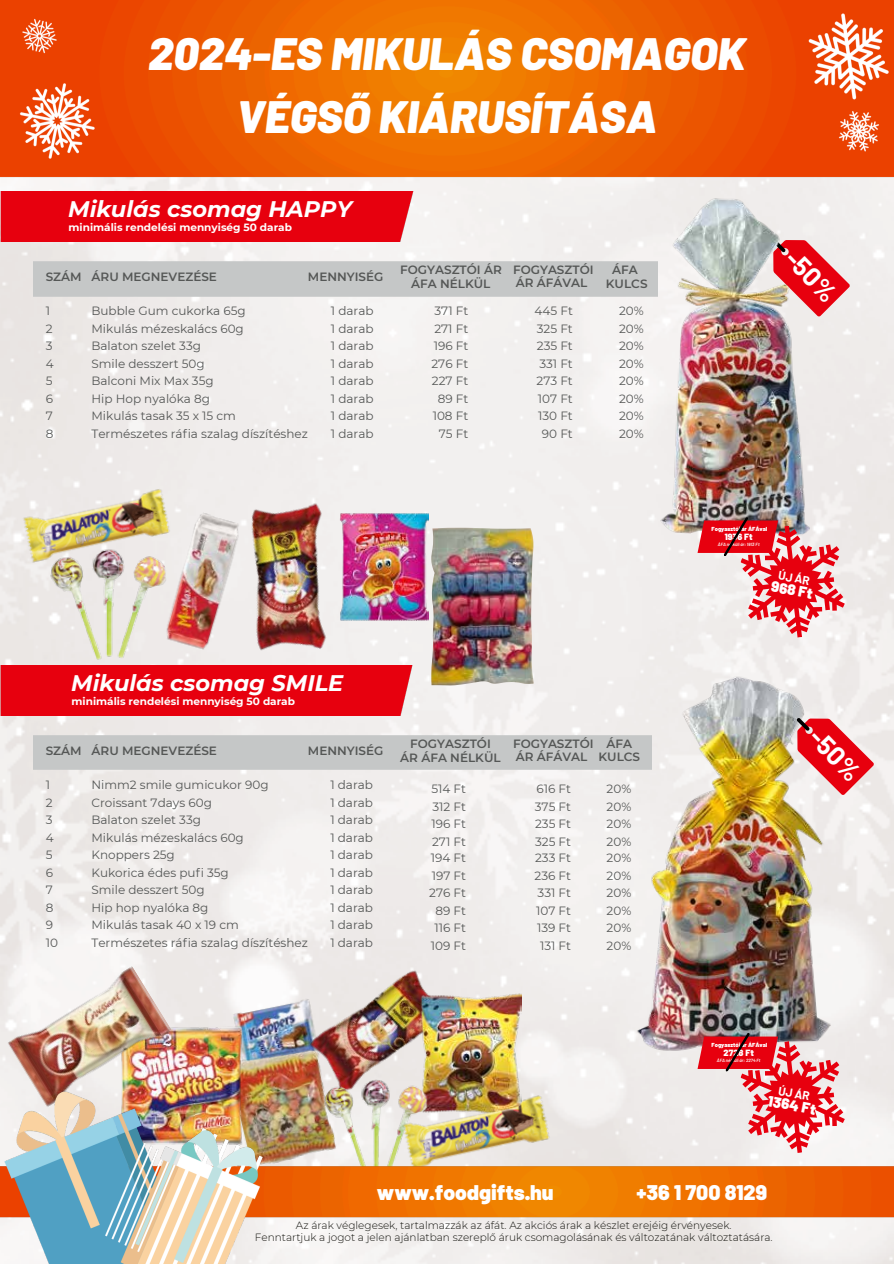
<style>
.page{position:relative;width:894px;height:1264px;background:#fff}
.page>*{position:absolute;margin:0;border:0;box-sizing:border-box;transform-origin:0 0}
.t1{font:italic 900 45.3px/63px "Barlow";color:#fff;text-align:center}
.t2{font:700 25.95px "Barlow";color:#fff}
.t3{font:italic 700 22.5px "Montserrat";color:#fff}
.t4{font:900 21.15px "Barlow";color:#fff}
.t5{font:900 15px "Barlow";color:#fff}
.t6{font:12px/18px "Montserrat";color:#555756}
.t7{font:600 12px/13.5px "Montserrat";color:#555756;text-align:center}
.t8{font:700 11.7px "Barlow";color:#fff}
.t9{font:300 10.5px/12.3px "Montserrat";color:#12120d;text-align:center}
.t10{font:700 10.5px "Montserrat";color:#fff}
.t11{font:900 9px "Barlow";color:#fff}
.t12{font:900 5.85px "Barlow";color:#fff}
.t13{font:italic 600 4.5px "Barlow";color:#fff}
</style>
<div class="page">
<img style="left:0;top:179px;width:893px;height:903px">
<div style="left:0;top:191px;width:413px;height:50px;background:#e7000e"></div>
<div style="left:0;top:665px;width:412px;height:50px;background:#e7000e"></div>
<div style="left:34px;top:261px;width:564px;height:35px;background:#c5c7c7"></div>
<div style="left:34px;top:735px;width:552px;height:34px;background:#c5c7c7"></div>
<img style="left:598px;top:191px;width:266px;height:356px">
<img style="left:586px;top:665px;width:291px;height:402px">
<img style="left:208px;top:482px;width:166px;height:190px">
<img style="left:203px;top:505px;width:49px;height:153px">
<img style="left:339px;top:512px;width:89px;height:110px">
<img style="left:431px;top:527px;width:103px;height:158px">
<img style="left:11px;top:505px;width:192px;height:192px">
<img style="left:226px;top:981px;width:70px;height:35px">
<img style="left:181px;top:1016px;width:115px;height:66px">
<img style="left:296px;top:942px;width:170px;height:97px">
<img style="left:413px;top:975px;width:108px;height:61px">
<img style="left:181px;top:1021px;width:64px;height:61px">
<img style="left:0;top:950px;width:181px;height:132px">
<img style="left:288px;top:1039px;width:94px;height:43px">
<img style="left:2px;top:430px;width:190px;height:190px">
<img style="left:382px;top:1036px;width:190px;height:46px">
<img style="left:0;top:1082px;width:893px;height:181px">
<svg style="left:796px;top:717px;width:77px;height:78px"></svg>
<img style="left:0;top:0;width:893px;height:179px">
<svg style="left:697px;top:517px;width:151px;height:126px"></svg>
<svg style="left:697px;top:1032px;width:151px;height:126px;background:#e68e93"></svg>
<p class="t1" style="left:148px;top:20px;width:598px">2024-ES MIKULÁS CSOMAGOK<br>VÉGSŐ KIÁRUSÍTÁSA</p>
<p class="t3" style="left:68px;top:195px;width:285px">Mikulás csomag HAPPY</p>
<p class="t10" style="left:68px;top:221px;width:225px">minimális rendelési mennyiség 50 darab</p>
<h4 class="t7" style="left:46px;top:270px;width:173px">SZÁM ÁRU MEGNEVEZÉSE</h4>
<p class="t7" style="left:308px;top:270px;width:77px">MENNYISÉG</p>
<p class="t6" style="left:46px;top:302px;width:8px">1<br>2</p>
<p class="t6" style="left:46px;top:337px;width:9px">3<br>4</p>
<p class="t6" style="left:46px;top:372px;width:9px">5<br>6</p>
<p class="t6" style="left:46px;top:406px;width:9px">7<br>8</p>
<p class="t6" style="left:91px;top:302px;width:156px">Bubble Gum cukorka 65g<br>Mikulás mézeskalács 60g</p>
<p class="t6" style="left:91px;top:337px;width:115px">Balaton szelet 33g<br>Smile desszert 50g</p>
<p class="t6" style="left:91px;top:372px;width:124px">Balconi Mix Max 35g<br>Hip Hop nyalóka 8g</p>
<p class="t6" style="left:91px;top:406px;width:218px">Mikulás tasak 35 x 15 cm<br>Természetes ráfia szalag díszítéshez</p>
<p class="t6" style="left:331px;top:302px;width:44px">1 darab<br>1 darab</p>
<p class="t6" style="left:331px;top:337px;width:44px">1 darab<br>1 darab</p>
<p class="t6" style="left:331px;top:372px;width:44px">1 darab<br>1 darab</p>
<p class="t6" style="left:331px;top:406px;width:44px">1 darab<br>1 darab</p>
<p class="t7" style="left:400px;top:263px;width:103px">FOGYASZTÓI ÁR</p>
<h5 class="t7" style="left:411px;top:277px;width:81px">ÁFA NÉLKÜL</h5>
<h6 class="t6" style="left:434px;top:302px;width:35px">371 Ft<br>271 Ft</h6>
<h6 class="t6" style="left:431px;top:337px;width:38px">196 Ft<br>276 Ft</h6>
<h6 class="t6" style="left:432px;top:372px;width:38px;text-align:center">227 Ft<br>89 Ft</h6>
<h6 class="t6" style="left:432px;top:406px;width:37px;text-align:center">108 Ft<br>75 Ft</h6>
<h5 class="t7" style="left:513px;top:263px;width:82px;text-align:left">FOGYASZTÓI<br>ÁR ÁFÁVAL</h5>
<h5 class="t6" style="left:534px;top:302px;width:40px">445 Ft<br>325 Ft</h5>
<h5 class="t6" style="left:536px;top:337px;width:37px">235 Ft<br>331 Ft</h5>
<h5 class="t6" style="left:536px;top:372px;width:38px">273 Ft<br>107 Ft</h5>
<h5 class="t6" style="left:538px;top:406px;width:36px;text-align:center">130 Ft<br>90 Ft</h5>
<h4 class="t7" style="left:605px;top:262px;width:43px;line-height:14px">ÁFA<br>KULCS</h4>
<p class="t6" style="left:619px;top:302px;width:26px">20%<br>20%</p>
<p class="t6" style="left:619px;top:337px;width:26px">20%<br>20%</p>
<p class="t6" style="left:619px;top:372px;width:26px">20%<br>20%</p>
<p class="t6" style="left:619px;top:406px;width:26px">20%<br>20%</p>
<p class="t3" style="left:71px;top:669px;width:273px">Mikulás csomag SMILE</p>
<p class="t10" style="left:72px;top:694px;width:225px">minimális rendelési mennyiség 50 darab</p>
<p class="t7" style="left:46px;top:744px;width:173px">SZÁM ÁRU MEGNEVEZÉSE</p>
<p class="t7" style="left:308px;top:744px;width:77px">MENNYISÉG</p>
<p class="t6" style="left:46px;top:776px;width:8px">1<br>2</p>
<p class="t6" style="left:46px;top:810px;width:9px">3<br>4</p>
<p class="t6" style="left:46px;top:845px;width:9px">5<br>6</p>
<p class="t6" style="left:46px;top:880px;width:9px">7<br>8</p>
<p class="t6" style="left:46px;top:915px;width:14px">9<br>10</p>
<p class="t6" style="left:91px;top:776px;width:178px">Nimm2 smile gumicukor 90g<br>Croissant 7days 60g</p>
<p class="t6" style="left:91px;top:810px;width:154px">Balaton szelet 33g<br>Mikulás mézeskalács 60g</p>
<p class="t6" style="left:91px;top:845px;width:139px">Knoppers 25g<br>Kukorica édes pufi 35g</p>
<p class="t6" style="left:91px;top:880px;width:118px">Smile desszert 50g<br>Hip hop nyalóka 8g</p>
<p class="t6" style="left:91px;top:915px;width:149px">Mikulás tasak 40 x 19 cm</p>
<p class="t6" style="left:91px;top:933px;width:218px">Természetes ráfia szalag díszítéshez</p>
<h3 class="t6" style="left:330px;top:776px;width:44px">1 darab<br>1 darab</h3>
<h3 class="t6" style="left:330px;top:810px;width:44px">1 darab<br>1 darab</h3>
<h3 class="t6" style="left:330px;top:845px;width:44px">1 darab<br>1 darab</h3>
<h3 class="t6" style="left:330px;top:880px;width:44px">1 darab<br>1 darab</h3>
<h3 class="t6" style="left:330px;top:915px;width:44px">1 darab<br>1 darab</h3>
<h2 class="t7" style="left:400px;top:736px;width:102px;line-height:14px">FOGYASZTÓI<br>ÁR ÁFA NÉLKÜL</h2>
<p class="t6" style="left:431px;top:779px;width:36px">514 Ft<br>312 Ft</p>
<p class="t6" style="left:431px;top:814px;width:36px">196 Ft<br>271 Ft</p>
<p class="t6" style="left:430px;top:849px;width:37px">194 Ft<br>197 Ft</p>
<p class="t6" style="left:429px;top:884px;width:38px;text-align:center">276 Ft<br>89 Ft</p>
<p class="t6" style="left:430px;top:919px;width:37px;text-align:center">116 Ft<br>109 Ft</p>
<h5 class="t7" style="left:513px;top:736px;width:82px;text-align:left">FOGYASZTÓI<br>ÁR ÁFÁVAL</h5>
<h5 class="t7" style="left:598px;top:737px;width:43px">ÁFA<br>KULCS</h5>
<h6 class="t6" style="left:534px;top:779px;width:38px">616 Ft<br>375 Ft</h6>
<h6 class="t6" style="left:535px;top:814px;width:37px">235 Ft<br>325 Ft</h6>
<h6 class="t6" style="left:534px;top:849px;width:38px">233 Ft<br>236 Ft</h6>
<h6 class="t6" style="left:536px;top:884px;width:36px">331 Ft<br>107 Ft</h6>
<h6 class="t6" style="left:537px;top:919px;width:35px">139 Ft<br>131 Ft</h6>
<h6 class="t6" style="left:606px;top:779px;width:26px">20%<br>20%</h6>
<h6 class="t6" style="left:606px;top:814px;width:26px">20%<br>20%</h6>
<h6 class="t6" style="left:606px;top:849px;width:26px">20%<br>20%</h6>
<h6 class="t6" style="left:606px;top:884px;width:26px">20%<br>20%</h6>
<h6 class="t6" style="left:606px;top:919px;width:26px">20%<br>20%</h6>
<h6 class="t2" style="left:801px;top:243px;width:62px;rotate:46deg">-50%</h6>
<p class="t12" style="left:711px;top:525px;width:57px">Fogyasztói ár ÁFÁval</p>
<p class="t11" style="left:724px;top:531px;width:30px">1936 Ft</p>
<p class="t13" style="left:717px;top:542px;width:43px">ÁFA nélküli ár: 1613 Ft</p>
<p class="t8" style="left:779px;top:568px;width:33px;rotate:10deg">ÚJ ÁR</p>
<p class="t5" style="left:773px;top:576px;width:43px;rotate:11deg">968 Ft</p>
<p class="t2" style="left:825px;top:721px;width:62px;rotate:46deg">-50%</p>
<p class="t12" style="left:711px;top:1041px;width:57px">Fogyasztói ár ÁFÁval</p>
<p class="t11" style="left:723px;top:1047px;width:32px">2728 Ft</p>
<p class="t13" style="left:716px;top:1057px;width:45px">ÁFA nélküli ár: 2274 Ft</p>
<p class="t8" style="left:779px;top:1083px;width:33px;rotate:10deg">ÚJ ÁR</p>
<h5 class="t5" style="left:769px;top:1090px;width:50px;rotate:11deg">1364 Ft</h5>
<h6 class="t4" style="left:377px;top:1178px;width:178px">www.foodgifts.hu</h6>
<h6 class="t4" style="left:636px;top:1178px;width:132px">+36 1 700 8129</h6>
<h5 class="t9" style="left:255px;top:1218px;width:519px">Az árak véglegesek, tartalmazzák az áfát. Az akciós árak a készlet erejéig érvényesek.<br>Fenntartjuk a jogot a jelen ajánlatban szereplő áruk csomagolásának és változatának változtatására.</h5>
</div>
